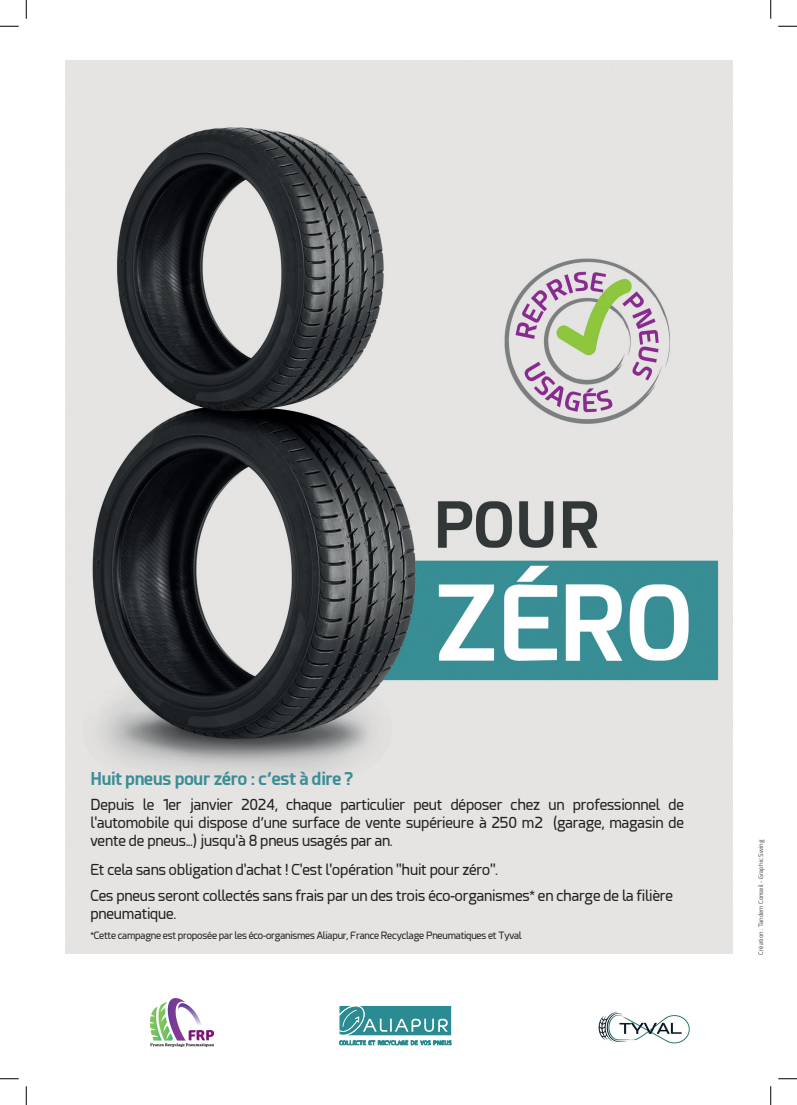
<style>
.page{position:relative;width:797px;height:1105px;background:#fff}
.page>*{position:absolute;margin:0;border:0;box-sizing:border-box;transform-origin:0 0}
.t1{font:700 17.5px "Esphimere";letter-spacing:-.02em;color:#3a8e95}
.t2{font:15px/18px "Esphimere";letter-spacing:-.02em;color:#231f20;text-align:justify}
.t3{font:10px "Esphimere";letter-spacing:-.03em;color:#231f20}
.t4{font:6.25px "Esphimere";color:#57585a}
</style>
<div class="page">
<img style="left:66px;top:60px;width:666px;height:893px">
<img style="left:150px;top:998px;width:63px;height:48px">
<img style="left:598px;top:1012px;width:92px;height:32px">
<svg style="left:339px;top:1006px;width:112px;height:29px;background:#489ca1"></svg>
<svg style="left:339px;top:1041px;width:112px;height:4px"></svg>
<svg style="left:0;top:25px;width:19px;height:2px"></svg>
<svg style="left:778px;top:25px;width:19px;height:2px"></svg>
<svg style="left:0;top:1078px;width:19px;height:1px"></svg>
<svg style="left:778px;top:1078px;width:19px;height:1px"></svg>
<svg style="left:25px;top:0;width:2px;height:19px"></svg>
<svg style="left:25px;top:1086px;width:2px;height:19px"></svg>
<svg style="left:770px;top:0;width:1px;height:19px"></svg>
<svg style="left:770px;top:1086px;width:1px;height:19px"></svg>
<p class="t1" style="left:90px;top:768px;width:264px">Huit pneus pour zéro : c’est à dire ?</p>
<p class="t2" style="left:90px;top:796px;width:595px">Depuis le 1er janvier 2024, chaque particulier peut déposer chez un professionnel de l'automobile qui dispose d’une surface de vente supérieure à 250 m2 (garage, magasin de vente de pneus...) jusqu'à 8 pneus usagés par an.</p>
<p class="t2" style="left:90px;top:856px;width:584px;line-height:26.2px">Et cela sans obligation d'achat ! C'est l'opération "huit pour zéro".<br>Ces pneus seront collectés sans frais par un des trois éco-organismes* en charge de la filière</p>
<p class="t2" style="left:90px;top:905px;width:87px">pneumatique.</p>
<p class="t3" style="left:90px;top:929px;width:433px">*Cette campagne est proposée par les éco-organismes Aliapur, France Recyclage Pneumatiques et Tyval</p>
<p class="t4" style="left:757px;top:954px;width:116px;rotate:-90deg">Création : Tandem Conseil - Graphic Swing</p>
</div>
